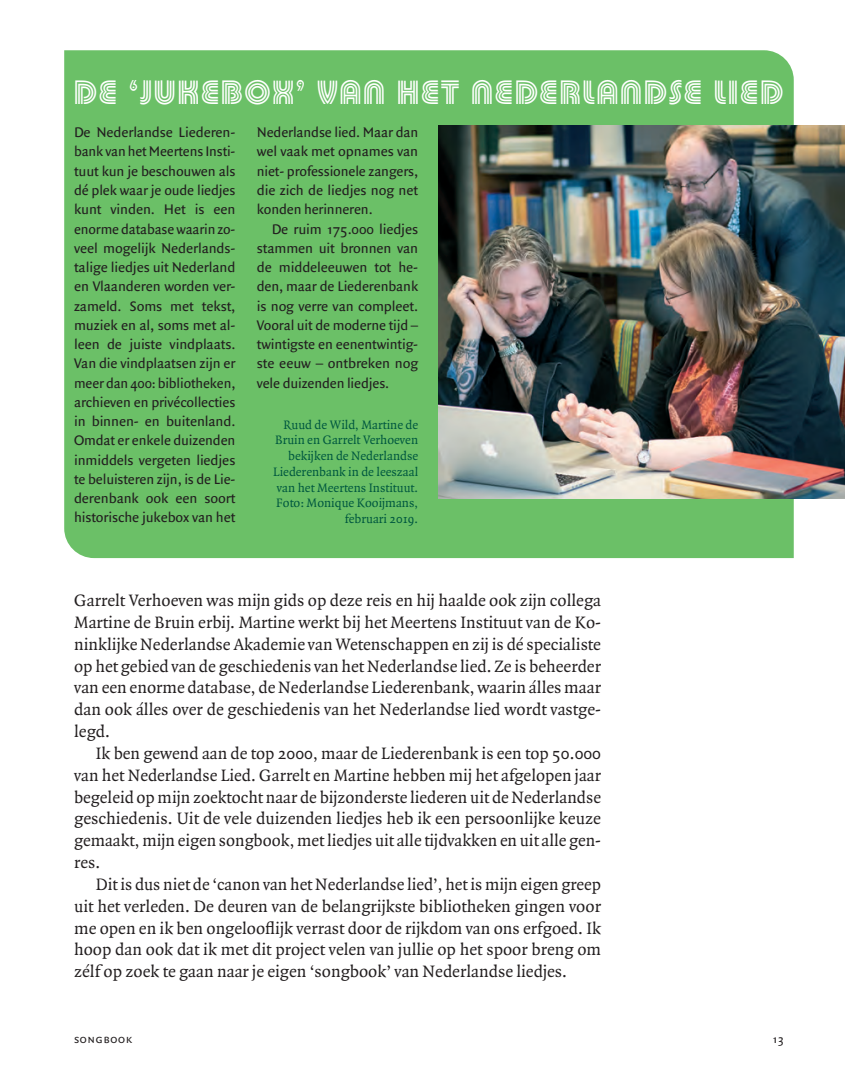
<style>
.page{position:relative;width:845px;height:1092px;background:#fff}
.page>*{position:absolute;margin:0;border:0;box-sizing:border-box;transform-origin:0 0}
.kop_kadertekst{font:35px "Pump Tri D";letter-spacing:.065em;color:#fff}
.Platte_tekst{font:17.68px/21.9px "Quadraat";color:#231f20;text-align:justify}
.kaderteksten{font:14.88px/19.2px "Quadraat Sans OT";letter-spacing:-.01em;color:#231f20;text-align:justify}
.bijschriften{font:13.12px/15.8px "Quadraat";color:#00583f;text-align:right}
.t1{font:12.25px "Quadraat Sans OT";letter-spacing:.05em;color:#231f20}
</style>
<div class="page">
<div style="left:64px;top:50px;width:729px;height:508px;background:#6bc067"></div>
<img style="left:438px;top:125px;width:407px;height:374px">
<p class="kop_kadertekst" style="left:74px;top:72px;width:710px">DE ‘JUKEBOX’ VAN HET NEDERLANDSE LIED</p>
<p class="kaderteksten" style="left:74px;top:123px;width:163px">De Nederlandse Liederen&shy;bank van het Meertens Insti&shy;tuut kun je beschouwen als dé plek waar je oude liedjes kunt vinden. Het is een enorme database waarin zo&shy;veel mogelijk Nederlands&shy;talige liedjes uit Nederland en Vlaanderen worden ver&shy;zameld. Soms met tekst, muziek en al, soms met al&shy;leen de juiste vindplaats.<br>Van die vindplaatsen zijn er meer dan 400: bibliotheken, archieven en privécollecties in binnen- en buitenland.<br>Omdat er enkele duizenden inmiddels vergeten liedjes te beluisteren zijn, is de Lie&shy;derenbank ook een soort historische jukebox van het</p>
<p class="kaderteksten" style="left:257px;top:123px;width:163px">Nederlandse lied. Maar dan wel vaak met opnames van niet- professionele zangers, die zich de liedjes nog net konden herinneren.</p>
<p class="kaderteksten" style="left:257px;top:219px;width:163px;text-indent:15px">De ruim 175.000 liedjes stammen uit bronnen van de middeleeuwen tot he&shy;den, maar de Liederenbank is nog verre van compleet.<br>Vooral uit de moderne tijd – twintigste en eenentwintig&shy;ste eeuw – ontbreken nog vele duizenden liedjes.</p>
<p class="bijschriften" style="left:273px;top:417px;width:147px">Ruud de Wild, Martine de<br>Bruin en Garrelt Verhoeven bekijken de Nederlandse<br>Liederenbank in de leeszaal van het Meertens Instituut.<br>Foto: Monique Kooijmans, februari 2019.</p>
<p class="Platte_tekst" style="left:74px;top:590px;width:528px">Garrelt Verhoeven was mijn gids op deze reis en hij haalde ook zijn collega Martine de Bruin erbij. Martine werkt bij het Meertens Instituut van de Ko&shy;ninklijke Nederlandse Akademie van Wetenschappen en zij is dé specialiste op het gebied van de geschiedenis van het Nederlandse lied. Ze is beheerder van een enorme database, de Nederlandse Liederenbank, waarin álles maar dan ook álles over de geschiedenis van het Nederlandse lied wordt vastge&shy;legd.</p>
<p class="Platte_tekst" style="left:74px;top:743px;width:528px;text-indent:22px">Ik ben gewend aan de top 2000, maar de Liederenbank is een top 50.000 van het Nederlandse Lied. Garrelt en Martine hebben mij het afgelopen jaar begeleid op mijn zoektocht naar de bijzonderste liederen uit de Nederlandse geschiedenis. Uit de vele duizenden liedjes heb ik een persoonlijke keuze gemaakt, mijn eigen songbook, met liedjes uit alle tijdvakken en uit alle gen&shy;res.</p>
<p class="Platte_tekst" style="left:74px;top:874px;width:528px;text-indent:22px">Dit is dus niet de ‘canon van het Nederlandse lied’, het is mijn eigen greep uit het verleden. De deuren van de belangrijkste bibliotheken gingen voor me open en ik ben ongelooflijk verrast door de rijkdom van ons erfgoed. Ik hoop dan ook dat ik met dit project velen van jullie op het spoor breng om zélf op zoek te gaan naar je eigen ‘songbook’ van Nederlandse liedjes.</p>
<p class="t1" style="left:74px;top:1031px;width:59px">songbook</p>
<p class="t1" style="left:773px;top:1031px;width:12px">13</p>
</div>
